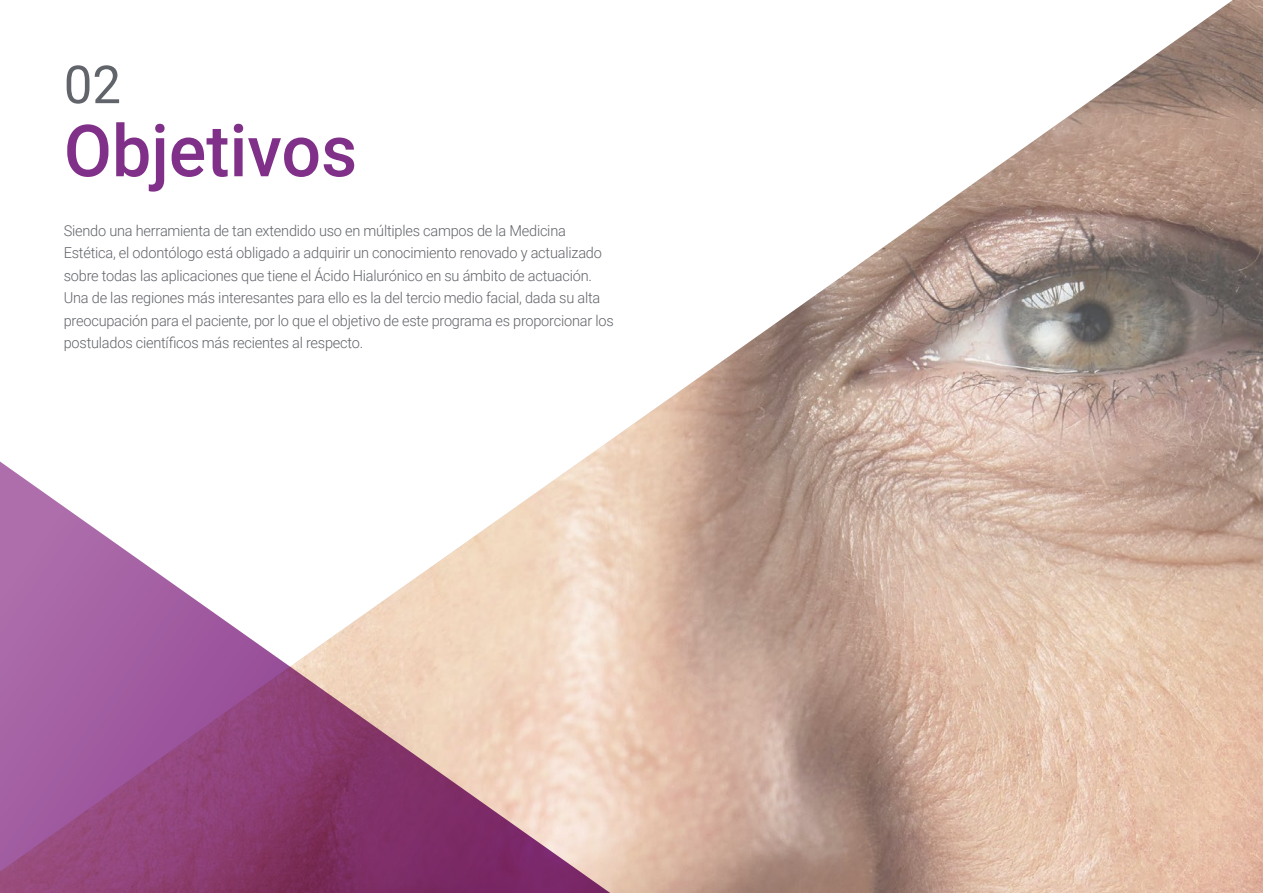
<style>
.page{position:relative;width:1263px;height:893px;background:#fff}
.page>*{position:absolute;margin:0;border:0;box-sizing:border-box;transform-origin:0 0}
.t1{font:500 72px "Roboto";color:#813089}
.t2{font:52.5px "Roboto";color:#61646a}
.t3{font:300 15px/22.5px "Roboto";letter-spacing:-.015em;color:#61646a}
</style>
<div class="page">
<img style="left:602px;top:0;width:661px;height:893px">
<svg style="left:0;top:446px;width:640px;height:447px"></svg>
<h2 class="t2" style="left:64px;top:48px;width:59px">02</h2>
<h1 class="t1" style="left:64px;top:100px;width:295px">Objetivos</h1>
<p class="t3" style="left:64px;top:218px;width:551px">Siendo una herramienta de tan extendido uso en múltiples campos de la Medicina Estética, el odontólogo está obligado a adquirir un conocimiento renovado y actualizado sobre todas las aplicaciones que tiene el Ácido Hialurónico en su ámbito de actuación.<br>Una de las regiones más interesantes para ello es la del tercio medio facial, dada su alta preocupación para el paciente, por lo que el objetivo de este programa es proporcionar los postulados científicos más recientes al respecto.</p>
</div>
